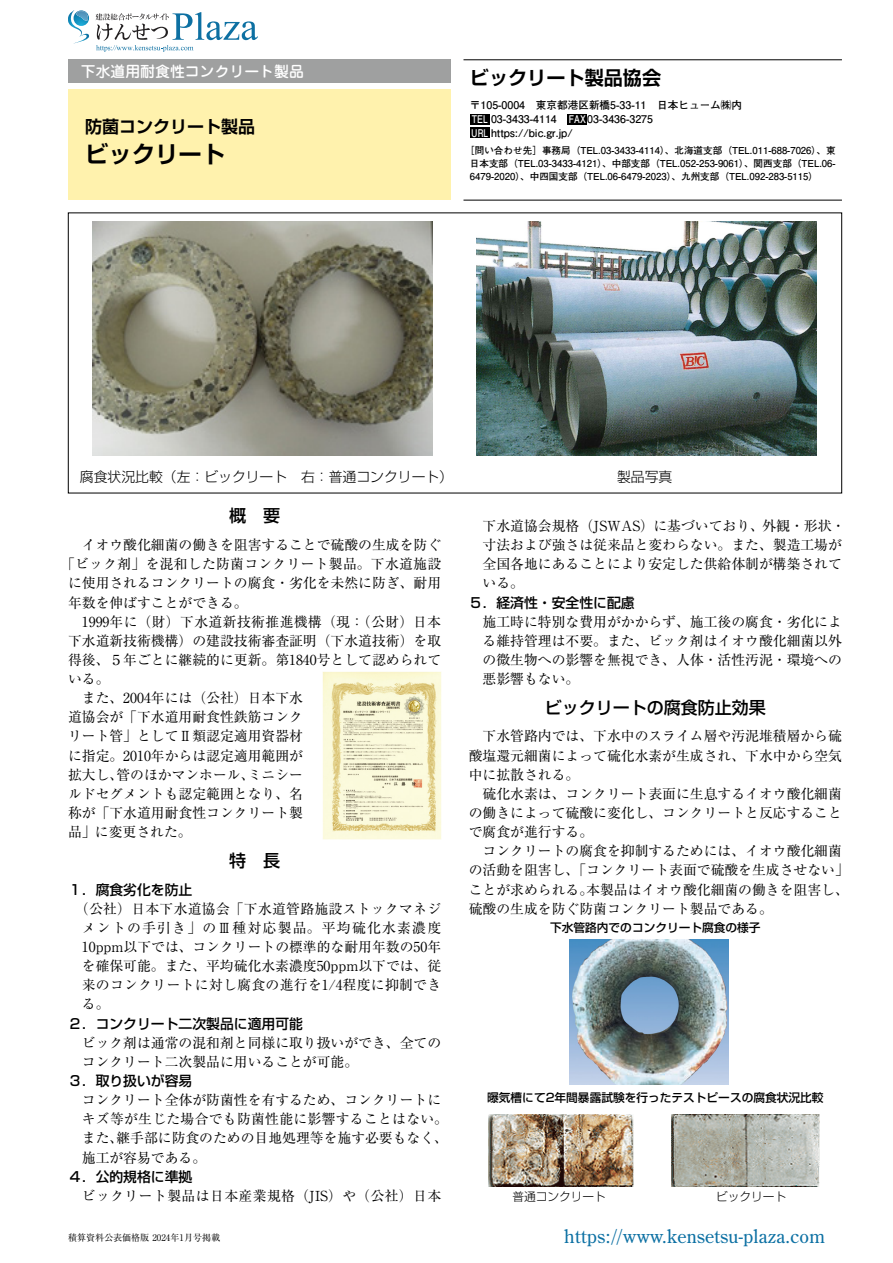
<style>
.page{position:relative;width:893px;height:1263px;background:#fff}
.page>*{position:absolute;margin:0;border:0;box-sizing:border-box;transform-origin:0 0}
.t1{font:700 23.4px "Shin Go Pr 6 De";color:#000}
.t2{font:700 19.2px "Shin Go Pr 6 De";color:#000}
.t3{font:18.3px "Century Old Style Std";letter-spacing:.02em;color:#0c70a3}
.t4{font:500 16.95px "Shin Go Pr 6";color:#000}
.t5{font:700 16.95px "Shin Go Pr 6 De";color:#000}
.t6{font:500 14.85px "Jun 34 Pro";color:#fff}
.t7{font:13.8px/19.2px "Ryumin Pr 6";color:#000;text-align:justify}
.t8{font:500 13.8px "Shin Go Pr 6";color:#000}
.t9{font:13.8px "Ryumin Pr 6";letter-spacing:.03em;color:#000}
.t10{font:300 13.8px "Shin Go Pr 6";color:#000}
.t11{font:13.8px "Ryumin Pr 6";letter-spacing:.02em;color:#000}
.t12{font:500 11.7px "Shin Go Pr 6";color:#000}
.t13{font:300 11.7px "Shin Go Pr 6";color:#000}
.t14{font:700 10.65px/13.8px "Futo Go B101 Pr 6";color:#000}
.t15{font:700 9.6px/12.8px "Futo Go B101 Pr 6";color:#000;text-align:justify}
.t16{font:9px "Ryumin Pr 6";color:#000}
.s1{color:#fff}
</style>
<div class="page">
<img style="left:93px;top:221px;width:340px;height:234px">
<img style="left:476px;top:221px;width:340px;height:234px">
<hr style="left:463px;top:200px;width:379px;height:1px;background:#000">
<hr style="left:463px;top:60px;width:379px;height:1px;background:#000">
<div style="left:68px;top:60px;width:383px;height:23px;background:#9fa0a0"></div>
<div style="left:68px;top:89px;width:383px;height:111px;background:#fff2ad"></div>
<div style="left:470px;top:114px;width:20px;height:10px;background:#000"></div>
<div style="left:567px;top:114px;width:20px;height:10px;background:#000"></div>
<div style="left:470px;top:128px;width:20px;height:10px;background:#000"></div>
<img style="left:322px;top:672px;width:119px;height:167px">
<img style="left:569px;top:940px;width:159px;height:145px">
<img style="left:488px;top:1114px;width:146px;height:72px">
<img style="left:672px;top:1114px;width:148px;height:72px">
<img style="left:84px;top:21px;width:5px;height:5px">
<img style="left:84px;top:11px;width:5px;height:10px">
<img style="left:68px;top:10px;width:16px;height:23px">
<img style="left:75px;top:33px;width:15px;height:10px">
<svg style="left:95px;top:12px;width:163px;height:40px"></svg>
<p class="t6" style="left:81px;top:59px;width:225px">下水道用耐食性コンクリート製品</p>
<p class="t5" style="left:85px;top:113px;width:172px">防菌コンクリート製品</p>
<h1 class="t1" style="left:85px;top:135px;width:142px">ビックリート</h1>
<h2 class="t2" style="left:470px;top:62px;width:193px">ビックリート製品協会</h2>
<p class="t14" style="left:470px;top:98px;width:274px">〒105-0004　東京都港区新橋5-33-11　日本ヒューム㈱内<br><span class="s1">TEL</span> 03-3433-4114　<span class="s1">FAX</span> 03-3436-3275<br><span class="s1">URL</span> https://bic.gr.jp/</p>
<p class="t15" style="left:470px;top:144px;width:367px;text-indent:-5px">［問い合わせ先］事務局（TEL.03-3433-4114）、北海道支部（TEL.011-688-7026）、東日本支部（TEL.03-3433-4121）、中部支部（TEL.052-253-9061）、関西支部（TEL.06- 6479-2020）、中四国支部（TEL.06-6479-2023）、九州支部（TEL.092-283-5115）</p>
<p class="t10" style="left:80px;top:465px;width:375px">腐食状況比較（左：ビックリート　右：普通コンクリート）</p>
<p class="t10" style="left:617px;top:465px;width:57px">製品写真</p>
<p class="t4" style="left:229px;top:502px;width:53px">概　要</p>
<p class="t7" style="left:82px;top:535px;width:361px">イオウ酸化細菌の働きを阻害することで硫酸の生成を防ぐ</p>
<p class="t11" style="left:61px;top:553px;width:382px">「ビック剤」を混和した防菌コンクリート製品。下水道施設</p>
<p class="t7" style="left:68px;top:573px;width:375px">に使用されるコンクリートの腐食・劣化を未然に防ぎ、耐用</p>
<p class="t7" style="left:68px;top:592px;width:181px">年数を伸ばすことができる。</p>
<p class="t9" style="left:82px;top:611px;width:361px">1999年に（財）下水道新技術推進機構（現：（公財）日本</p>
<p class="t7" style="left:68px;top:630px;width:375px">下水道新技術機構）の建設技術審査証明（下水道技術）を取</p>
<p class="t7" style="left:68px;top:649px;width:375px">得後、５年ごとに継続的に更新。第1840号として認められて</p>
<p class="t7" style="left:68px;top:669px;width:43px">いる。</p>
<p class="t7" style="left:483px;top:515px;width:364px;text-align:left">下水道協会規格（JSWAS）に基づいており、外観・形状・寸法および強さは従来品と変わらない。また、製造工場が全国各地にあることにより安定した供給体制が構築されている。</p>
<p class="t8" style="left:469px;top:591px;width:167px">５．経済性・安全性に配慮</p>
<p class="t7" style="left:483px;top:611px;width:361px">施工時に特別な費用がかからず、施工後の腐食・劣化による維持管理は不要。また、ビック剤はイオウ酸化細菌以外の微生物への影響を無視でき、人体・活性汚泥・環境への悪影響もない。</p>
<p class="t4" style="left:545px;top:693px;width:223px">ビックリートの腐食防止効果</p>
<p class="t7" style="left:469px;top:726px;width:375px;text-indent:14px">下水管路内では、下水中のスライム層や汚泥堆積層から硫酸塩還元細菌によって硫化水素が生成され、下水中から空気中に拡散される。</p>
<p class="t7" style="left:469px;top:783px;width:375px;text-indent:14px">硫化水素は、コンクリート表面に生息するイオウ酸化細菌の働きによって硫酸に変化し、コンクリートと反応することで腐食が進行する。</p>
<p class="t7" style="left:469px;top:841px;width:382px;text-align:left;text-indent:14px">コンクリートの腐食を抑制するためには、イオウ酸化細菌の活動を阻害し、「コンクリート表面で硫酸を生成させない」ことが求められる。本製品はイオウ酸化細菌の働きを阻害し、硫酸の生成を防ぐ防菌コンクリート製品である。</p>
<p class="t7" style="left:68px;top:688px;width:236px;text-indent:14px">また、2004年には（公社）日本下水道協会が「下水道用耐食性鉄筋コンクリート管」としてⅡ類認定適用資器材に指定。2010年からは認定適用範囲が拡大し、管のほかマンホール、ミニシールドセグメントも認定範囲となり、名称が「下水道用耐食性コンクリート製品」に変更された。</p>
<p class="t4" style="left:229px;top:846px;width:53px">特　長</p>
<p class="t8" style="left:68px;top:878px;width:126px">１．腐食劣化を防止</p>
<p class="t7" style="left:82px;top:898px;width:361px;text-indent:-7px">（公社）日本下水道協会「下水道管路施設ストックマネジメントの手引き」のⅢ種対応製品。平均硫化水素濃度10ppm以下では、コンクリートの標準的な耐用年数の50年を確保可能。また、平均硫化水素濃度50ppm以下では、従来のコンクリートに対し腐食の進行を1/4程度に抑制できる。</p>
<p class="t8" style="left:68px;top:1012px;width:236px">２．コンクリート二次製品に適用可能</p>
<p class="t7" style="left:82px;top:1032px;width:361px">ビック剤は通常の混和剤と同様に取り扱いができ、全てのコンクリート二次製品に用いることが可能。</p>
<p class="t8" style="left:68px;top:1069px;width:126px">３．取り扱いが容易</p>
<p class="t7" style="left:82px;top:1089px;width:368px;text-align:left">コンクリート全体が防菌性を有するため、コンクリートにキズ等が生じた場合でも防菌性能に影響することはない。また、継手部に防食のための目地処理等を施す必要もなく、施工が容易である。</p>
<p class="t8" style="left:68px;top:1165px;width:126px">４．公的規格に準拠</p>
<p class="t9" style="left:82px;top:1185px;width:361px">ビックリート製品は日本産業規格（JIS）や（公社）日本</p>
<p class="t12" style="left:550px;top:918px;width:212px">下水管路内でのコンクリート腐食の様子</p>
<p class="t12" style="left:487px;top:1088px;width:338px">曝気槽にて2年間暴露試験を行ったテストピースの腐食状況比較</p>
<p class="t13" style="left:716px;top:1187px;width:72px">ビックリート</p>
<p class="t13" style="left:512px;top:1187px;width:95px">普通コンクリート</p>
<p class="t16" style="left:68px;top:1230px;width:154px">積算資料公表価格版 2024年1月号掲載</p>
<h3 class="t3" style="left:564px;top:1225px;width:262px">https://www.kensetsu-plaza.com</h3>
</div>
